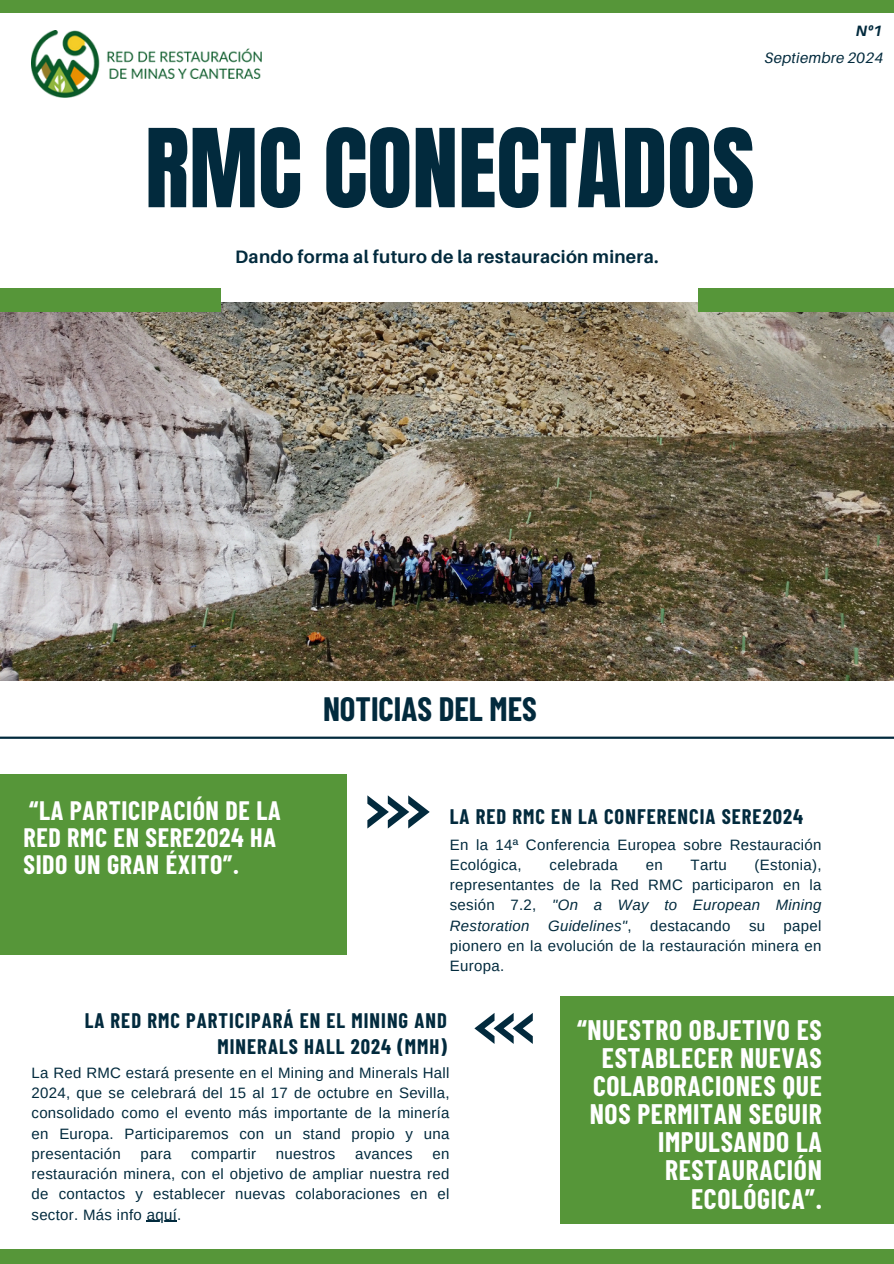
<style>
.page{position:relative;width:894px;height:1264px;background:#fff}
.page>*{position:absolute;margin:0;border:0;box-sizing:border-box;transform-origin:0 0}
.t1{font:92.4px "Anton";color:#022a3d}
.t2{font:700 33px "Barlow Condensed";color:#022a3d}
.t3{font:700 27.6px/28.2px "Barlow Condensed";letter-spacing:.025em;color:#fff;text-align:right}
.t4{font:700 26.1px/27px "Barlow Condensed";letter-spacing:.025em;color:#fff}
.t5{font:700 20.55px/25.8px "Barlow Condensed";letter-spacing:.05em;color:#022a3d;text-align:right}
.t6{font:700 18px "Aileron";letter-spacing:.015em;color:#022a3d}
.t7{font:15px/20.2px "Arimo";letter-spacing:.02em;color:#022a3d;text-align:justify}
.t8{font:italic 15px "Aileron";letter-spacing:.015em;color:#022a3d}
.t9{font:italic 700 15px "Aileron";color:#022a3d}
.s1{font-family:"Noto Sans"}
.s2{font-style:italic}
</style>
<div class="page">
<div style="left:0;top:774px;width:347px;height:181px;background:#569639"></div>
<img style="left:0;top:302px;width:893px;height:378px">
<div style="left:0;top:288px;width:220px;height:23px;background:#569639"></div>
<div style="left:698px;top:288px;width:195px;height:23px;background:#569639"></div>
<div style="left:560px;top:996px;width:333px;height:227px;background:#569639"></div>
<svg style="left:367px;top:795px;width:62px;height:33px"></svg>
<svg style="left:474px;top:1013px;width:58px;height:30px"></svg>
<div style="left:0;top:0;width:893px;height:12px;background:#569639"></div>
<div style="left:0;top:1249px;width:893px;height:14px;background:#569639"></div>
<hr style="left:0;top:736px;width:893px;height:2px;background:#022a3d">
<img style="left:32px;top:31px;width:229px;height:66px">
<hr style="left:147px;top:1220px;width:30px;height:1px;background:#022a3d">
<h4 class="t9" style="left:855px;top:21px;width:28px">N<span class="s1">º</span>1</h4>
<p class="t8" style="left:764px;top:49px;width:120px">Septiembre 2024</p>
<h5 class="t1" style="left:145px;top:102px;width:611px">RMC CONECTADOS</h5>
<p class="t6" style="left:235px;top:245px;width:425px">Dando forma al futuro de la restauración minera.</p>
<p class="t2" style="left:323px;top:688px;width:215px">NOTICIAS DEL MES</p>
<h2 class="t4" style="left:23px;top:795px;width:259px">“LA PARTICIPACIÓN DE LA<br>RED RMC EN SERE2024 HA<br>SIDO UN GRAN ÉXITO”.</h2>
<p class="t5" style="left:449px;top:802px;width:355px">LA RED RMC EN LA CONFERENCIA SERE2024</p>
<h1 class="t7" style="left:449px;top:834px;width:373px">En la 14ª Conferencia Europea sobre Restauración<br>Ecológica,</h1>
<h1 class="t7" style="left:449px;top:854px;width:373px;text-indent:305px">(Estonia), representantes de la Red RMC participaron en la sesión 7.2, <span class="s2">"On a Way to European Mining Restoration Guidelines"</span>, destacando su papel pionero en la evolución de la restauración minera en Europa.</h1>
<h1 class="t7" style="left:549px;top:854px;width:70px">celebrada</h1>
<h1 class="t7" style="left:645px;top:854px;width:18px">en</h1>
<h1 class="t7" style="left:690px;top:854px;width:38px">Tartu</h1>
<p class="t5" style="left:85px;top:1007px;width:363px">LA RED RMC PARTICIPARÁ EN EL MINING AND<br>MINERALS HALL 2024 (MMH)</p>
<h3 class="t7" style="left:32px;top:1062px;width:419px">La Red RMC estará presente en el Mining and Minerals Hall 2024, que se celebrará del 15 al 17 de octubre en Sevilla, consolidado como el evento más importante de la minería en Europa. Participaremos con un stand propio y una presentación</h3>
<h3 class="t7" style="left:140px;top:1143px;width:32px">para</h3>
<h3 class="t7" style="left:191px;top:1143px;width:66px">compartir</h3>
<h3 class="t7" style="left:276px;top:1143px;width:61px">nuestros</h3>
<h3 class="t7" style="left:355px;top:1143px;width:59px">avances</h3>
<h3 class="t7" style="left:32px;top:1143px;width:419px;text-indent:401px">en restauración minera, con el objetivo de ampliar nuestra red de contactos y establecer nuevas colaboraciones en el sector. Más info aquí.</h3>
<h4 class="t3" style="left:577px;top:1014px;width:246px">“NUESTRO OBJETIVO ES<br>ESTABLECER NUEVAS<br>COLABORACIONES QUE<br>NOS PERMITAN SEGUIR<br>IMPULSANDO LA<br>RESTAURACIÓN<br>ECOLÓGICA”.</h4>
</div>
